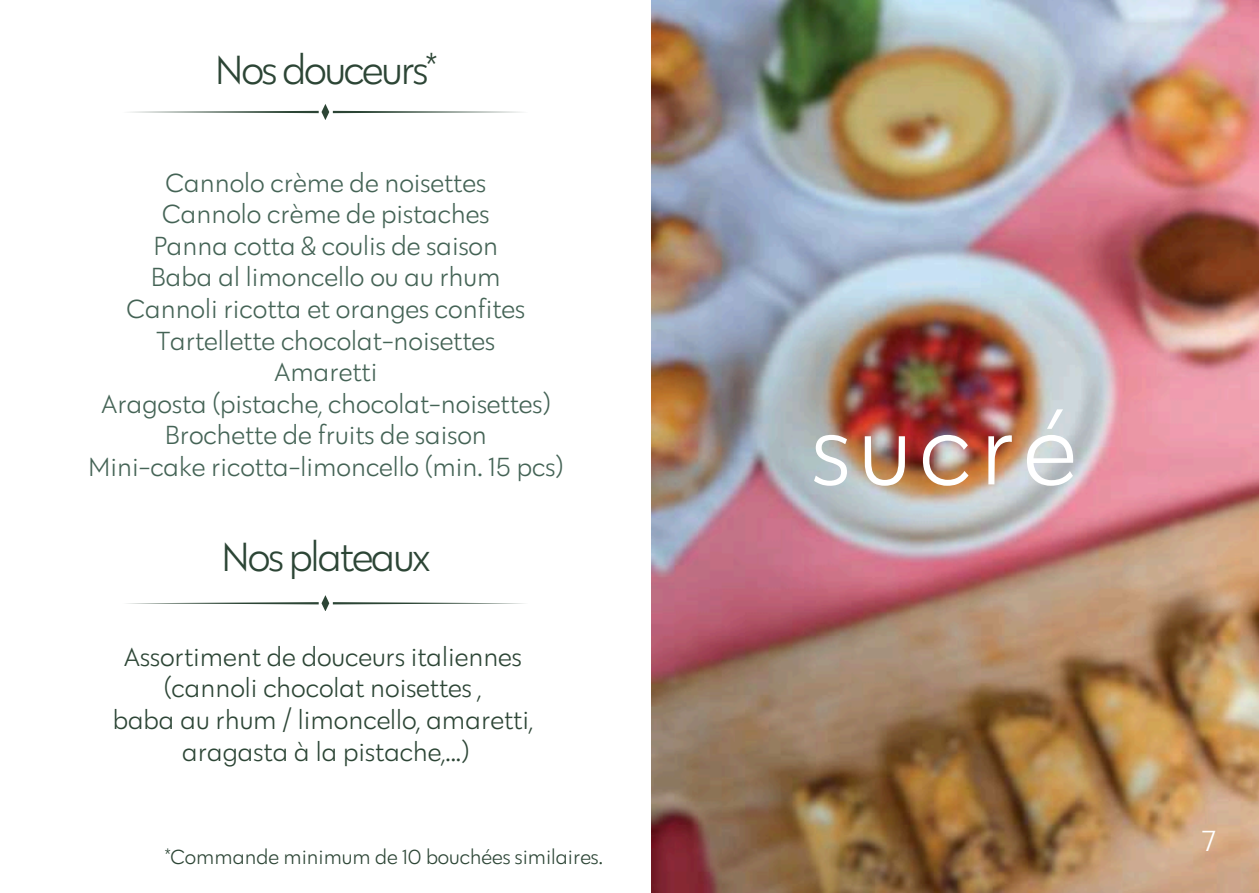
<style>
.page{position:relative;width:1259px;height:893px;background:#fff}
.page>*{position:absolute;margin:0;border:0;box-sizing:border-box;transform-origin:0 0}
.t1{font:300 105.9px "Klik";letter-spacing:.07em;color:#fff}
.t2{font:300 42px "Klik";letter-spacing:-.05em;color:#2c4535}
.t3{font:300 30px "Klik";color:#fff}
.t4{font:300 27px/31.5px "Klik";color:#446355;text-align:center}
.t5{font:300 27px/31.5px "Klik";color:#2c4535;text-align:center}
.t6{font:300 21px "Klik";color:#2c4535}
</style>
<div class="page">
<img style="left:652px;top:0;width:607px;height:892px">
<svg style="left:130px;top:104px;width:392px;height:16px"></svg>
<svg style="left:127px;top:595px;width:397px;height:15px"></svg>
<h2 class="t2" style="left:215px;top:43px;width:224px">Nos douceurs*</h2>
<p class="t4" style="left:88px;top:166px;width:477px">Cannolo crème de noisettes<br>Cannolo crème de pistaches<br>Panna cotta &amp; coulis de saison<br>Baba al limoncello ou au rhum<br>Cannoli ricotta et oranges confites<br>Tartellette chocolat-noisettes<br>Amaretti<br>Aragosta (pistache, chocolat-noisettes)<br>Brochette de fruits de saison<br>Mini-cake ricotta-limoncello (min. 15 pcs)</p>
<h2 class="t2" style="left:221px;top:530px;width:211px">Nos plateaux</h2>
<p class="t5" style="left:113px;top:640px;width:422px">Assortiment de douceurs italiennes (cannoli chocolat noisettes ,<br>baba au rhum / limoncello, amaretti, aragasta à la pistache,...)</p>
<p class="t6" style="left:165px;top:843px;width:439px">*Commande minimum de 10 bouchées similaires.</p>
<h1 class="t1" style="left:811px;top:382px;width:266px">sucré</h1>
<p class="t3" style="left:1202px;top:821px;width:16px">7</p>
</div>
